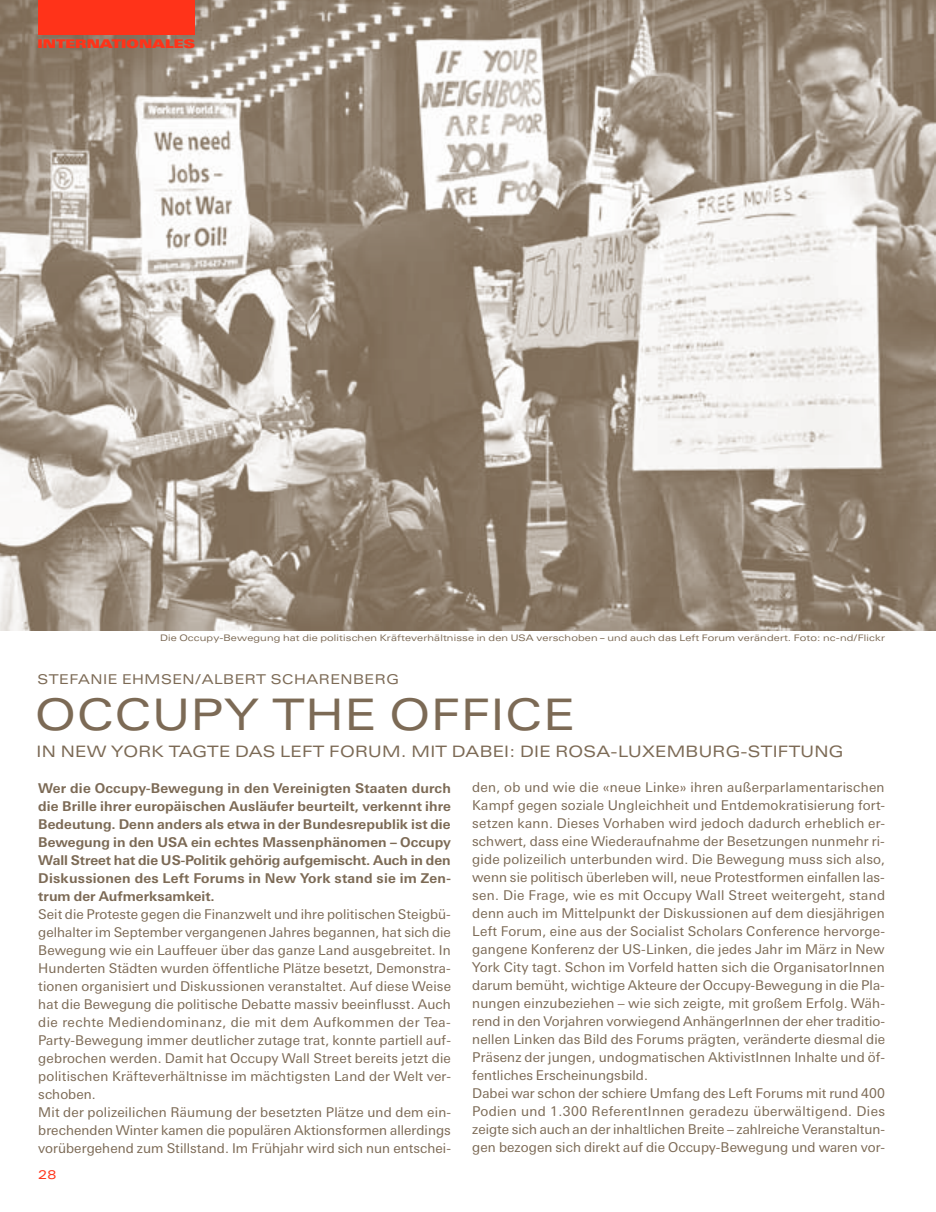
<style>
.page{position:relative;width:936px;height:1212px;background:#fff}
.page>*{position:absolute;margin:0;border:0;box-sizing:border-box;transform-origin:0 0}
.t1{font:43.5px "Linotype Univers Extd";color:#7c6a55}
.t2{font:15.75px "Linotype Univers Extd";letter-spacing:.02em;color:#7c6a55}
.t3{font:13.5px/18px "Linotype Univers Basic";letter-spacing:.01em;color:#7c6a55}
.t4{font:700 13.5px/18px "Linotype Univers Basic";letter-spacing:.005em;color:#7c6a55;text-align:justify}
.t5{font:13.5px "Linotype Univers Extd";letter-spacing:.04em;color:#7c6a55}
.t6{font:12px "Linotype Univers Extd X Black";color:#ff3319}
.t7{font:12px "Linotype Univers Extd";color:#ff3319}
.t8{font:9px "Linotype Univers Extd";letter-spacing:.015em;color:#7c6a55}
</style>
<div class="page">
<img style="left:0;top:0;width:935px;height:630px">
<div style="left:38px;top:0;width:156px;height:34px;background:#ff3319"></div>
<p class="t6" style="left:37px;top:37px;width:41px">INTERNA</p>
<p class="t6" style="left:112px;top:37px;width:40px">TIONALE</p>
<p class="t6" style="left:184px;top:37px;width:13px">S</p>
<p class="t8" style="left:160px;top:633px;width:359px">Die Occupy-Bewegung hat die politischen Kräfteverhältnisse in den USA</p>
<p class="t8" style="left:536px;top:633px;width:350px">verschoben – und auch das Left Forum verändert. Foto: nc-nd/Flickr</p>
<p class="t5" style="left:37px;top:671px;width:11px">STE</p>
<p class="t5" style="left:69px;top:671px;width:20px">FANIE</p>
<p class="t5" style="left:122px;top:671px;width:51px">EHMSEN</p>
<p class="t5" style="left:195px;top:671px;width:51px">/ALBERT</p>
<p class="t5" style="left:271px;top:671px;width:13px">SCHAREN</p>
<p class="t5" style="left:353px;top:671px;width:47px">BERG</p>
<h1 class="t1" style="left:35px;top:688px;width:38px">OCCU</h1>
<h1 class="t1" style="left:191px;top:688px;width:116px">PY THE</h1>
<h1 class="t1" style="left:389px;top:688px;width:129px">OFFICE</h1>
<p class="t2" style="left:37px;top:742px;width:40px">IN NEW</p>
<p class="t2" style="left:111px;top:742px;width:27px">YORK</p>
<p class="t2" style="left:169px;top:742px;width:80px">TAGTE DAS</p>
<p class="t2" style="left:280px;top:742px;width:74px">LE FT FORU</p>
<p class="t2" style="left:382px;top:742px;width:376px">M. MIT DABEI : die Rosa-Luxemburg-STI</p>
<p class="t2" style="left:777px;top:742px;width:25px">FTUN</p>
<p class="t2" style="left:828px;top:742px;width:16px">G</p>
<p class="t4" style="left:38px;top:779px;width:414px">Wer die Occupy-Bewegung in den Vereinigten Staaten durch die Brille ihrer europäischen Ausläufer beurteilt, verkennt ihre Bedeutung. Denn anders als etwa in der Bundesrepublik ist die Bewegung in den USA ein echtes Massenphänomen – Occupy Wall Street hat die US-Politik gehörig aufgemischt. Auch in den Diskussionen des Left Forums in New York stand sie im Zen&shy;trum der Aufmerksamkeit.</p>
<p class="t3" style="left:38px;top:905px;width:414px">Seit die Proteste gegen die Finanzwelt und ihre politischen Steigbü&shy;gelhalter im September vergangenen Jahres begannen, hat sich die Bewegung wie ein Lauffeuer über das ganze Land ausgebreitet. In Hunderten Städten wurden öffentliche Plätze besetzt, Demonstra&shy;tionen organisiert und Diskussionen veranstaltet. Auf diese Weise hat die Bewegung die politische Debatte massiv beeinflusst. Auch die rechte Mediendominanz, die mit dem Aufkommen der Tea-Party-Bewegung immer deutlicher zutage trat, konnte partiell auf&shy;gebrochen werden. Damit hat Occupy Wall Street bereits jetzt die politischen Kräfteverhältnisse im mächtigsten Land der Welt ver&shy;schoben.<br>Mit der polizeilichen Räumung der besetzten Plätze und dem ein&shy;brechenden Winter kamen die populären Aktionsformen allerdings vorübergehend zum Stillstand. Im Frühjahr wird sich nun entschei-</p>
<p class="t7" style="left:38px;top:1168px;width:20px">28</p>
<p class="t3" style="left:472px;top:779px;width:414px">den, ob und wie die «neue Linke» ihren außerparlamentarischen Kampf gegen soziale Ungleichheit und Entdemokratisierung fort&shy;setzen kann. Dieses Vorhaben wird jedoch dadurch erheblich er&shy;schwert, dass eine Wiederaufnahme der Besetzungen nunmehr ri&shy;gide polizeilich unterbunden wird. Die Bewegung muss sich also, wenn sie politisch überleben will, neue Protestformen einfallen las&shy;sen. Die Frage, wie es mit Occupy Wall Street weitergeht, stand denn auch im Mittelpunkt der Diskussionen auf dem diesjährigen Left Forum, eine aus der Socialist Scholars Conference hervorge&shy;gangene Konferenz der US-Linken, die jedes Jahr im März in New York City tagt. Schon im Vorfeld hatten sich die OrganisatorInnen darum bemüht, wichtige Akteure der Occupy-Bewegung in die Pla&shy;nungen einzubeziehen – wie sich zeigte, mit großem Erfolg. Wäh&shy;rend in den Vorjahren vorwiegend AnhängerInnen der eher traditio&shy;nellen Linken das Bild des Forums prägten, veränderte diesmal die Präsenz der jungen, undogmatischen AktivistInnen Inhalte und öf&shy;fentliches Erscheinungsbild.<br>Dabei war schon der schiere Umfang des Left Forums mit rund 400<br>Podien und 1.300 ReferentInnen geradezu überwältigend. Dies zeigte sich auch an der inhaltlichen Breite – zahlreiche Veranstaltun&shy;gen bezogen sich direkt auf die Occupy-Bewegung und waren vor-</p>
</div>
